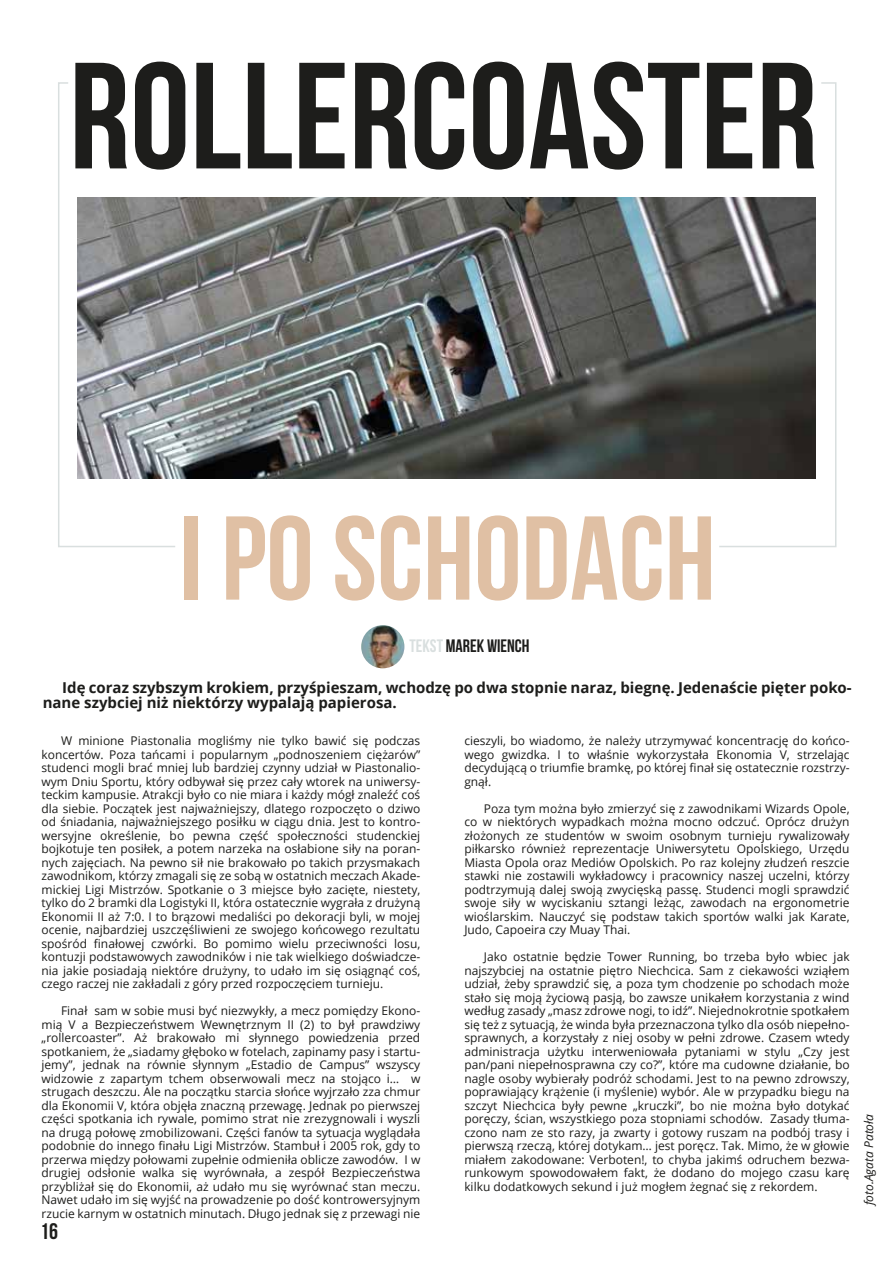
<style>
.page{position:relative;width:893px;height:1263px;background:#fff}
.page>*{position:absolute;margin:0;border:0;box-sizing:border-box;transform-origin:0 0}
.t1{font:150.9px "Bebas Neue";color:#1d1d1b}
.t2{font:118.95px "Bebas Neue";color:#e0c0a4}
.t3{font:22.5px "Bebas Neue";color:#1d1d1b}
.t4{font:18px "Bebas Neue";color:#1d1d1b}
.t5{font:700 15px/15px "Open Sans";color:#1d1d1b}
.t6{font:12px/13.5px "Open Sans";color:#1d1d1b;text-align:justify}
.t7{font:italic 12px "Open Sans";color:#1d1d1b}
.s1{color:#d9dfdf}
</style>
<div class="page">
<svg style="left:719px;top:82px;width:118px;height:466px"></svg>
<svg style="left:58px;top:82px;width:117px;height:466px"></svg>
<img style="left:361px;top:625px;width:43px;height:43px;border-radius:22px">
<img style="left:77px;top:197px;width:738px;height:282px">
<h1 class="t1" style="left:69px;top:33px;width:749px">ROLLERCOASTER</h1>
<h2 class="t2" style="left:180px;top:493px;width:537px">I PO SCHODACH</h2>
<h3 class="t4" style="left:410px;top:636px;width:121px"><span class="s1">TEKST</span> MAREK WIENCH</h3>
<p class="t5" style="left:43px;top:679px;width:810px;text-indent:20px">Idę coraz szybszym krokiem, przyśpieszam, wchodzę po dwa stopnie naraz, biegnę. Jedenaście pięter poko&shy;nane szybciej niż niektórzy wypalają papierosa.</p>
<p class="t6" style="left:42px;top:734px;width:380px;text-indent:20px">W minione Piastonalia mogliśmy nie tylko bawić się podczas koncertów. Poza tańcami i popularnym „podnoszeniem ciężarów” studenci mogli brać mniej lub bardziej czynny udział w Piastonalio&shy;wym Dniu Sportu, który odbywał się przez cały wtorek na uniwersy&shy;teckim kampusie. Atrakcji było co nie miara i każdy mógł znaleźć coś dla siebie. Początek jest najważniejszy, dlatego rozpoczęto o dziwo od śniadania, najważniejszego posiłku w ciągu dnia. Jest to kontro&shy;wersyjne określenie, bo pewna część społeczności studenckiej bojkotuje ten posiłek, a potem narzeka na osłabione siły na poran&shy;nych zajęciach. Na pewno sił nie brakowało po takich przysmakach zawodnikom, którzy zmagali się ze sobą w ostatnich meczach Akade&shy;mickiej Ligi Mistrzów. Spotkanie o 3 miejsce było zacięte, niestety, tylko do 2 bramki dla Logistyki II, która ostatecznie wygrała z drużyną Ekonomii II aż 7:0. I to brązowi medaliści po dekoracji byli, w mojej ocenie, najbardziej uszczęśliwieni ze swojego końcowego rezultatu spośród finałowej czwórki. Bo pomimo wielu przeciwności losu, kontuzji podstawowych zawodników i nie tak wielkiego doświadcze&shy;nia jakie posiadają niektóre drużyny, to udało im się osiągnąć coś, czego raczej nie zakładali z góry przed rozpoczęciem turnieju.</p>
<p class="t6" style="left:42px;top:1004px;width:380px;text-indent:20px">Finał sam w sobie musi być niezwykły, a mecz pomiędzy Ekono&shy;mią V a Bezpieczeństwem Wewnętrznym II (2) to był prawdziwy „rollercoaster”. Aż brakowało mi słynnego powiedzenia przed spotkaniem, że „siadamy głęboko w fotelach, zapinamy pasy i startu&shy;jemy”, jednak na równie słynnym „Estadio de Campus” wszyscy widzowie z zapartym tchem obserwowali mecz na stojąco i… w strugach deszczu. Ale na początku starcia słońce wyjrzało zza chmur dla Ekonomii V, która objęła znaczną przewagę. Jednak po pierwszej części spotkania ich rywale, pomimo strat nie zrezygnowali i wyszli na drugą połowę zmobilizowani. Części fanów ta sytuacja wyglądała podobnie do innego finału Ligi Mistrzów. Stambuł i 2005 rok, gdy to przerwa między połowami zupełnie odmieniła oblicze zawodów. I w drugiej odsłonie walka się wyrównała, a zespół Bezpieczeństwa przybliżał się do Ekonomii, aż udało mu się wyrównać stan meczu.<br>Nawet udało im się wyjść na prowadzenie po dość kontrowersyjnym rzucie karnym w ostatnich minutach. Długo jednak się z przewagi nie</p>
<p class="t6" style="left:464px;top:734px;width:387px">cieszyli, bo wiadomo, że należy utrzymywać koncentrację do końco&shy;wego gwizdka. I to właśnie wykorzystała Ekonomia V, strzelając decydującą o triumfie bramkę, po której finał się ostatecznie rozstrzy&shy;gnął.</p>
<p class="t6" style="left:464px;top:801px;width:387px;text-indent:20px">Poza tym można było zmierzyć się z zawodnikami Wizards Opole, co w niektórych wypadkach można mocno odczuć. Oprócz drużyn złożonych ze studentów w swoim osobnym turnieju rywalizowały piłkarsko również reprezentacje Uniwersytetu Opolskiego, Urzędu Miasta Opola oraz Mediów Opolskich. Po raz kolejny złudzeń reszcie stawki nie zostawili wykładowcy i pracownicy naszej uczelni, którzy podtrzymują dalej swoją zwycięską passę. Studenci mogli sprawdzić swoje siły w wyciskaniu sztangi leżąc, zawodach na ergonometrie wioślarskim. Nauczyć się podstaw takich sportów walki jak Karate, Judo, Capoeira czy Muay Thai.</p>
<p class="t6" style="left:464px;top:950px;width:387px;text-indent:20px">Jako ostatnie będzie Tower Running, bo trzeba było wbiec jak najszybciej na ostatnie piętro Niechcica. Sam z ciekawości wziąłem udział, żeby sprawdzić się, a poza tym chodzenie po schodach może stało się moją życiową pasją, bo zawsze unikałem korzystania z wind według zasady „masz zdrowe nogi, to idź”. Niejednokrotnie spotkałem się też z sytuacją, że winda była przeznaczona tylko dla osób niepełno&shy;sprawnych, a korzystały z niej osoby w pełni zdrowe. Czasem wtedy administracja użytku interweniowała pytaniami w stylu „Czy jest pan/pani niepełnosprawna czy co?”, które ma cudowne działanie, bo nagle osoby wybierały podróż schodami. Jest to na pewno zdrowszy, poprawiający krążenie (i myślenie) wybór. Ale w przypadku biegu na szczyt Niechcica były pewne „kruczki”, bo nie można było dotykać poręczy, ścian, wszystkiego poza stopniami schodów. Zasady tłuma&shy;czono nam ze sto razy, ja zwarty i gotowy ruszam na podbój trasy i pierwszą rzeczą, której dotykam… jest poręcz. Tak. Mimo, że w głowie miałem zakodowane: Verboten!, to chyba jakimś odruchem bezwa&shy;runkowym spowodowałem fakt, że dodano do mojego czasu karę kilku dodatkowych sekund i już mogłem żegnać się z rekordem.</p>
<h3 class="t3" style="left:40px;top:1219px;width:19px">16</h3>
<p class="t7" style="left:861px;top:1205px;width:93px;rotate:-90deg">foto.Agata Patoła</p>
</div>
